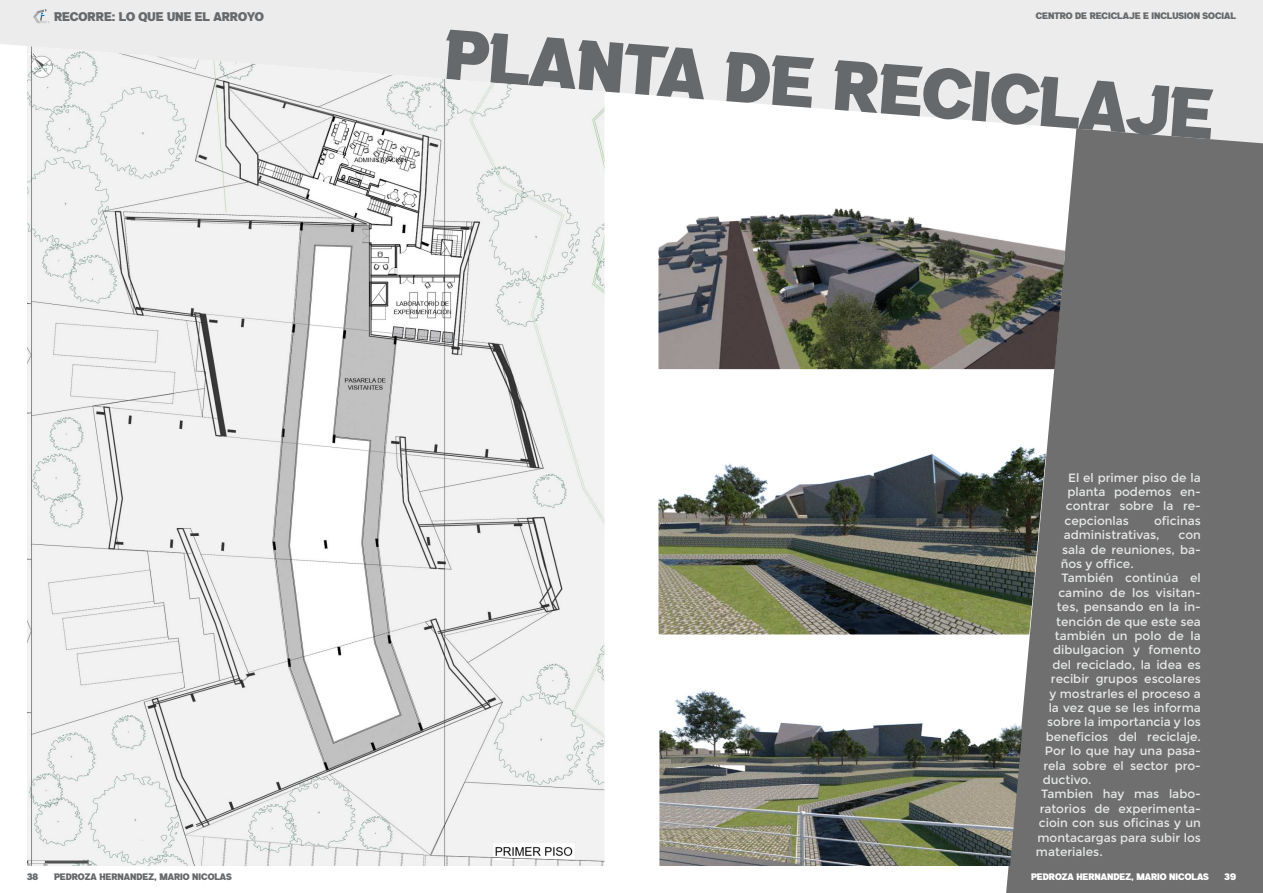
<style>
.page{position:relative;width:1263px;height:893px;background:#fff}
.page>*{position:absolute;margin:0;border:0;box-sizing:border-box;transform-origin:0 0}
.t1{font:67.5px "a Black Lives";color:#66696b}
.t2{font:12px/14.4px "Montserrat";color:#e5e8e7;text-align:justify}
.t3{font:12px "a Black Lives";color:#676a6c}
.t4{font:9px "a Black Lives";color:#676a6c}
.t5{font:9px "a Black Lives";color:#fff}
.t6{font:9px "a Black Lives";color:#66696b}
</style>
<div class="page">
<div style="left:1005px;top:144px;width:258px;height:749px;background:#6f6f6f"></div>
<svg style="left:0;top:0;width:1263px;height:144px;fill:#ececec"></svg>
<svg style="left:33px;top:9px;width:17px;height:14px"></svg>
<img style="left:27px;top:46px;width:577px;height:820px">
<img style="left:659px;top:656px;width:370px;height:210px">
<img style="left:658px;top:414px;width:391px;height:220px">
<img style="left:658px;top:159px;width:410px;height:210px">
<p class="t3" style="left:54px;top:12px;width:211px">RECORRE: LO QUE UNE EL ARROYO</p>
<p class="t4" style="left:1036px;top:12px;width:202px">CENTRO DE RECICLAJE E INCLUSION SOCIAL</p>
<h1 class="t1" style="left:446px;top:28px;width:772px;rotate:4deg">PLANTA DE RECICLAJE</h1>
<p class="t2" style="left:1064px;top:470px;width:138px;text-indent:4px">El el primer piso de la planta podemos en&shy;contrar sobre la re&shy;cepcionlas</p>
<p class="t2" style="left:1064px;top:513px;width:139px;text-indent:90px">o昀椀cinas administrativas,</p>
<p class="t2" style="left:1178px;top:528px;width:24px">con</p>
<p class="t2" style="left:1062px;top:542px;width:140px">sala de reuniones, ba-</p>
<p class="t2" style="left:1061px;top:557px;width:75px">ños y of昀椀ce.</p>
<p class="t2" style="left:1061px;top:571px;width:141px">También continúa el</p>
<p class="t2" style="left:1058px;top:585px;width:144px">camino de los visitan-</p>
<p class="t2" style="left:1057px;top:600px;width:146px">tes, pensando en la in-</p>
<p class="t2" style="left:1056px;top:614px;width:146px">tención de que este sea</p>
<p class="t2" style="left:1055px;top:629px;width:148px">también un polo de la</p>
<p class="t2" style="left:1053px;top:643px;width:149px">dibulgacion y fomento</p>
<p class="t2" style="left:1052px;top:657px;width:150px">del reciclado, la idea es</p>
<p class="t2" style="left:1051px;top:672px;width:151px">recibir grupos escolares</p>
<p class="t2" style="left:1049px;top:686px;width:153px">y mostrarles el proceso a</p>
<p class="t2" style="left:1049px;top:701px;width:154px">la vez que se les informa</p>
<p class="t2" style="left:1047px;top:715px;width:155px">sobre la importancia y los</p>
<p class="t2" style="left:1046px;top:729px;width:157px">bene昀椀cios del reciclaje.</p>
<p class="t2" style="left:1045px;top:744px;width:158px">Por lo que hay una pasa-</p>
<p class="t2" style="left:1043px;top:758px;width:159px">rela sobre el sector pro-</p>
<p class="t2" style="left:1043px;top:773px;width:50px">ductivo.</p>
<p class="t2" style="left:1041px;top:787px;width:161px">Tambien hay mas labo-</p>
<p class="t2" style="left:1040px;top:801px;width:163px">ratorios de experimenta-</p>
<p class="t2" style="left:1039px;top:816px;width:163px">cioin con sus o昀椀cinas y un</p>
<p class="t2" style="left:1037px;top:830px;width:165px">montacargas para subir los</p>
<p class="t2" style="left:1036px;top:845px;width:68px">materiales.</p>
<p class="t4" style="left:27px;top:873px;width:13px">38</p>
<p class="t5" style="left:1224px;top:873px;width:13px">39</p>
<p class="t6" style="left:54px;top:873px;width:179px">PEDROZA HERNANDEZ, MARIO NICOLAS</p>
<p class="t5" style="left:1031px;top:873px;width:179px">PEDROZA HERNANDEZ, MARIO NICOLAS</p>
</div>
